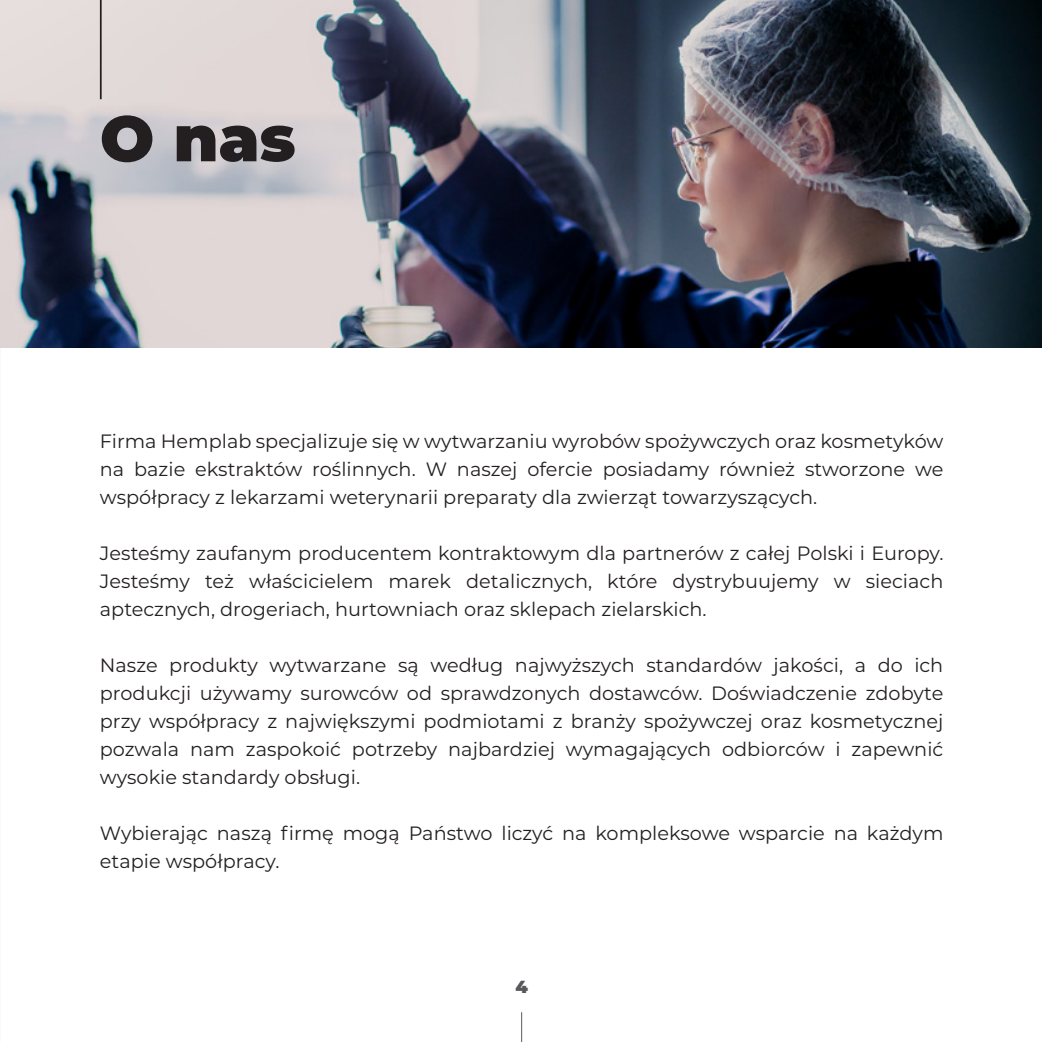
<style>
.page{position:relative;width:1042px;height:1042px;background:#fff}
.page>*{position:absolute;margin:0;border:0;box-sizing:border-box;transform-origin:0 0}
.t1{font:900 64.05px "Montserrat";color:#231f20}
.t2{font:19.25px/28px "Montserrat";color:#231f20;text-align:justify}
.t3{font:900 17.5px "Montserrat";color:#57585a}
</style>
<div class="page">
<img style="left:0;top:134px;width:1px;height:783px">
<img style="left:1px;top:0;width:1041px;height:347px">
<hr style="left:100px;top:0;width:2px;height:99px;background:#231f20">
<hr style="left:521px;top:1012px;width:1px;height:30px;background:#57585a">
<h1 class="t1" style="left:100px;top:90px;width:197px">O nas</h1>
<p class="t2" style="left:100px;top:426px;width:845px">Firma Hemplab specjalizuje się w wytwarzaniu wyrobów spożywczych oraz kosmetyków na bazie ekstraktów roślinnych. W naszej ofercie posiadamy również stworzone we współpracy z lekarzami weterynarii preparaty dla zwierząt towarzyszących.</p>
<p class="t2" style="left:100px;top:538px;width:845px">Jesteśmy zaufanym producentem kontraktowym dla partnerów z całej Polski i Europy.<br>Jesteśmy też właścicielem marek detalicznych, które dystrybuujemy w sieciach aptecznych, drogeriach, hurtowniach oraz sklepach zielarskich.</p>
<p class="t2" style="left:100px;top:650px;width:845px">Nasze produkty wytwarzane są według najwyższych standardów jakości, a do ich produkcji używamy surowców od sprawdzonych dostawców. Doświadczenie zdobyte przy współpracy z największymi podmiotami z branży spożywczej oraz kosmetycznej pozwala nam zaspokoić potrzeby najbardziej wymagających odbiorców i zapewnić wysokie standardy obsługi.</p>
<p class="t2" style="left:100px;top:818px;width:845px">Wybierając naszą firmę mogą Państwo liczyć na kompleksowe wsparcie na każdym etapie współpracy.</p>
<p class="t3" style="left:515px;top:974px;width:14px">4</p>
</div>
